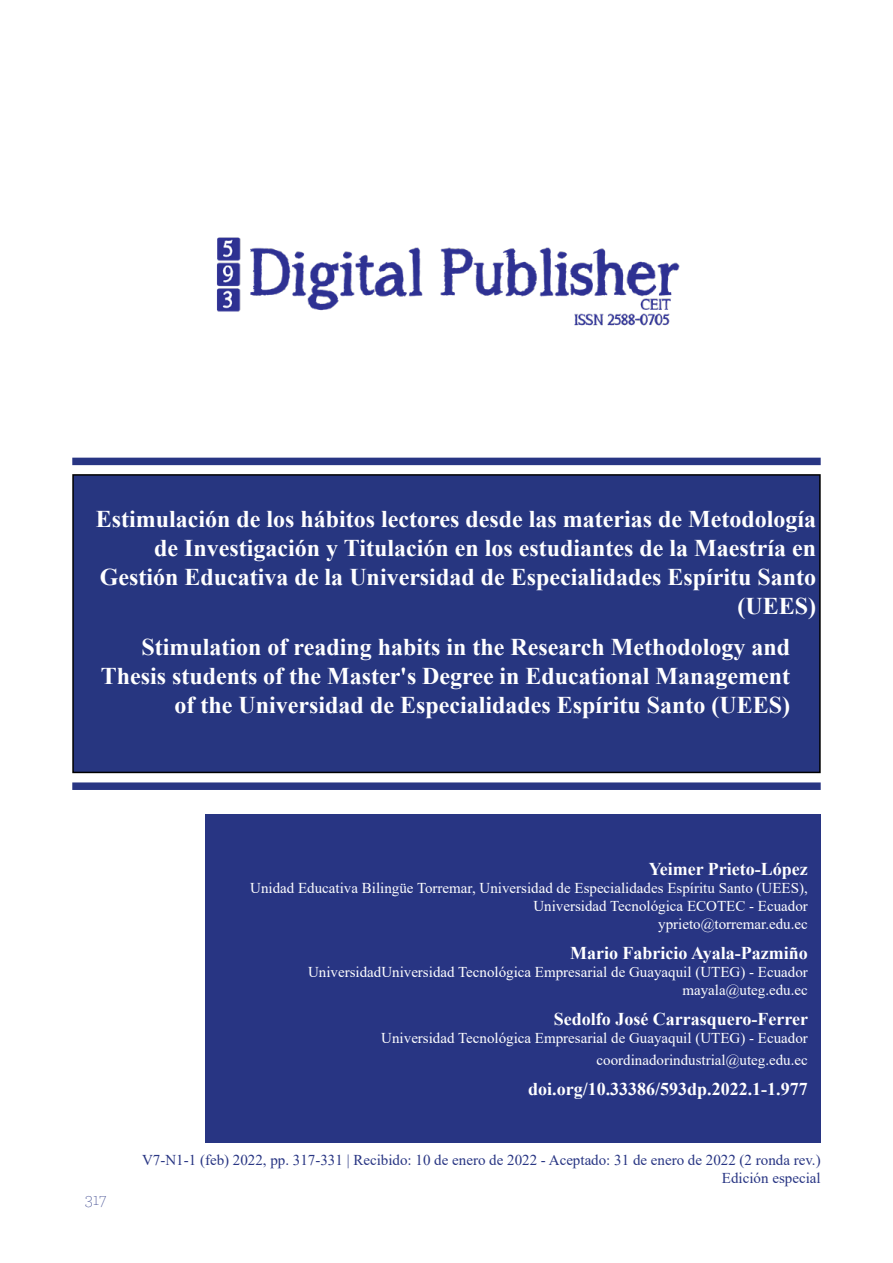
<style>
.page{position:relative;width:893px;height:1263px;background:#fff}
.page>*{position:absolute;margin:0;border:0;box-sizing:border-box;transform-origin:0 0}
.t1{font:700 24px/28.8px "Times New Roman";color:#fff;text-align:right}
.t2{font:700 18px "Times New Roman";color:#fff}
.t3{font:200 18px "Archer";color:#283583}
.t4{font:15px/18px "Times New Roman";color:#fff;text-align:right}
.t5{font:15px/18px "Times New Roman";color:#283583;text-align:right}
</style>
<div class="page">
<img style="left:217px;top:237px;width:463px;height:89px">
<div style="left:72px;top:458px;width:749px;height:7px;background:#283583"></div>
<div style="left:72px;top:782px;width:749px;height:8px;background:#283583"></div>
<div style="left:73px;top:475px;width:747px;height:297px;background:#273680"></div>
<div style="left:72px;top:474px;width:749px;height:299px;border:2px solid #000"></div>
<div style="left:205px;top:814px;width:615px;height:329px;background:#283583"></div>
<p class="t1" style="left:96px;top:504px;width:722px">Estimulación de los hábitos lectores desde las materias de Metodología de Investigación y Titulación en los estudiantes de la Maestría en Gestión Educativa de la Universidad de Especialidades Espíritu Santo (UEES)</p>
<p class="t1" style="left:101px;top:632px;width:691px">Stimulation of reading habits in the Research Methodology and<br>Thesis students of the Master's Degree in Educational Management of the Universidad de Especialidades Espíritu Santo (UEES)</p>
<p class="t2" style="left:649px;top:856px;width:161px">Yeimer Prieto-López</p>
<p class="t4" style="left:250px;top:878px;width:559px">Unidad Educativa Bilingüe Torremar, Universidad de Especialidades Espíritu Santo (UEES),<br>Universidad Tecnológica ECOTEC - Ecuador<br>yprieto@torremar.edu.ec</p>
<p class="t2" style="left:570px;top:940px;width:239px">Mario Fabricio Ayala-Pazmiño</p>
<p class="t4" style="left:308px;top:962px;width:501px">UniversidadUniversidad Tecnológica Empresarial de Guayaquil (UTEG) - Ecuador mayala@uteg.edu.ec</p>
<p class="t2" style="left:554px;top:1006px;width:256px">Sedolfo José Carrasquero-Ferrer</p>
<p class="t4" style="left:381px;top:1027px;width:428px;line-height:21.6px">Universidad Tecnológica Empresarial de Guayaquil (UTEG) - Ecuador coordinadorindustrial@uteg.edu.ec</p>
<p class="t2" style="left:528px;top:1076px;width:281px">doi.org/10.33386/593dp.2022.1-1.977</p>
<p class="t3" style="left:85px;top:1188px;width:23px">317</p>
<p class="t5" style="left:142px;top:1150px;width:680px">V7-N1-1 (feb) 2022, pp. 317-331 | Recibido: 10 de enero de 2022 - Aceptado: 31 de enero de 2022 (2 ronda rev.)<br>Edición especial</p>
</div>
